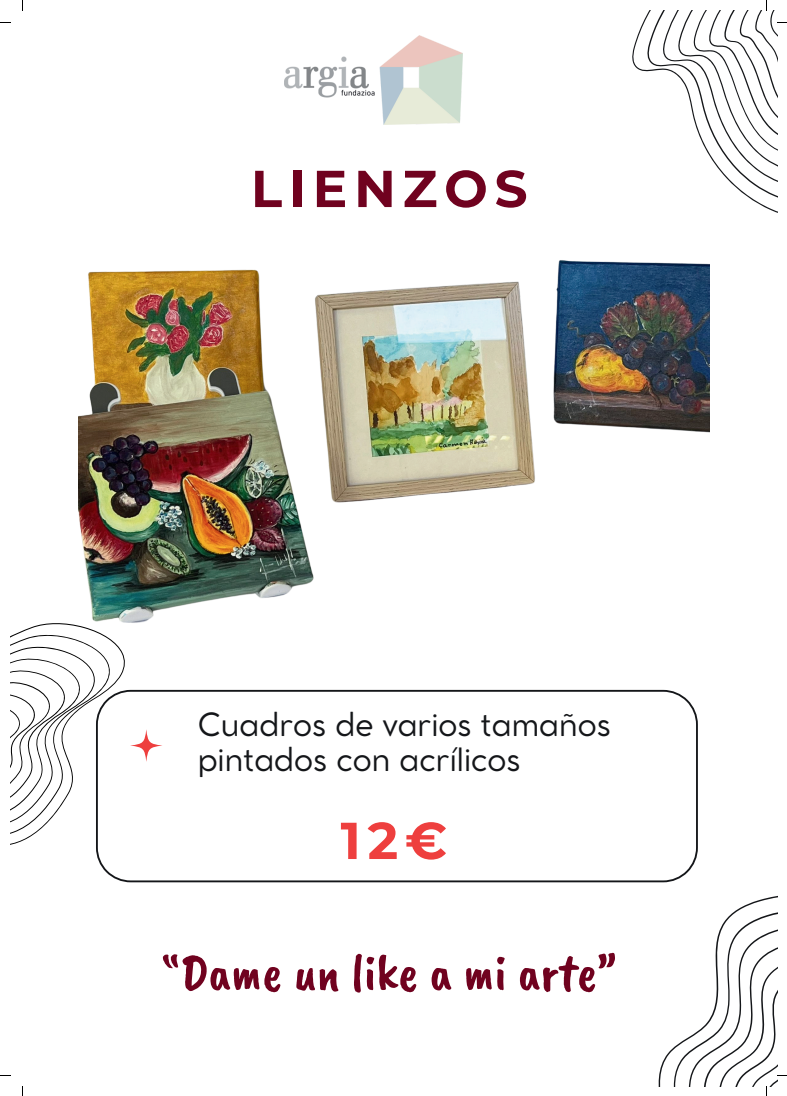
<style>
.page{position:relative;width:787px;height:1096px;background:#fff}
.page>*{position:absolute;margin:0;border:0;box-sizing:border-box;transform-origin:0 0}
.t1{font:52.88px "Caveat Brush";color:#70021f}
.t2{font:700 51.75px "Montserrat";letter-spacing:.13em;color:#70021f}
.t3{font:700 51.75px "Montserrat";color:#ee3f3e}
.t4{font:31.62px/34.8px "Cocomat Pro";color:#141619}
</style>
<div class="page">
<svg style="left:96px;top:689px;width:602px;height:193px"></svg>
<svg style="left:10px;top:623px;width:153px;height:224px"></svg>
<img style="left:285px;top:36px;width:178px;height:89px">
<img style="left:78px;top:260px;width:631px;height:370px">
<svg style="left:632px;top:0;width:155px;height:213px"></svg>
<svg style="left:658px;top:895px;width:129px;height:200px"></svg>
<h2 class="t2" style="left:251px;top:151px;width:278px">LIENZOS</h2>
<p class="t4" style="left:198px;top:706px;width:415px">Cuadros de varios tamaños pintados con acrílicos</p>
<h2 class="t3" style="left:341px;top:803px;width:108px">12€</h2>
<h1 class="t1" style="left:162px;top:942px;width:456px">“Dame un like a mi arte”</h1>
</div>
